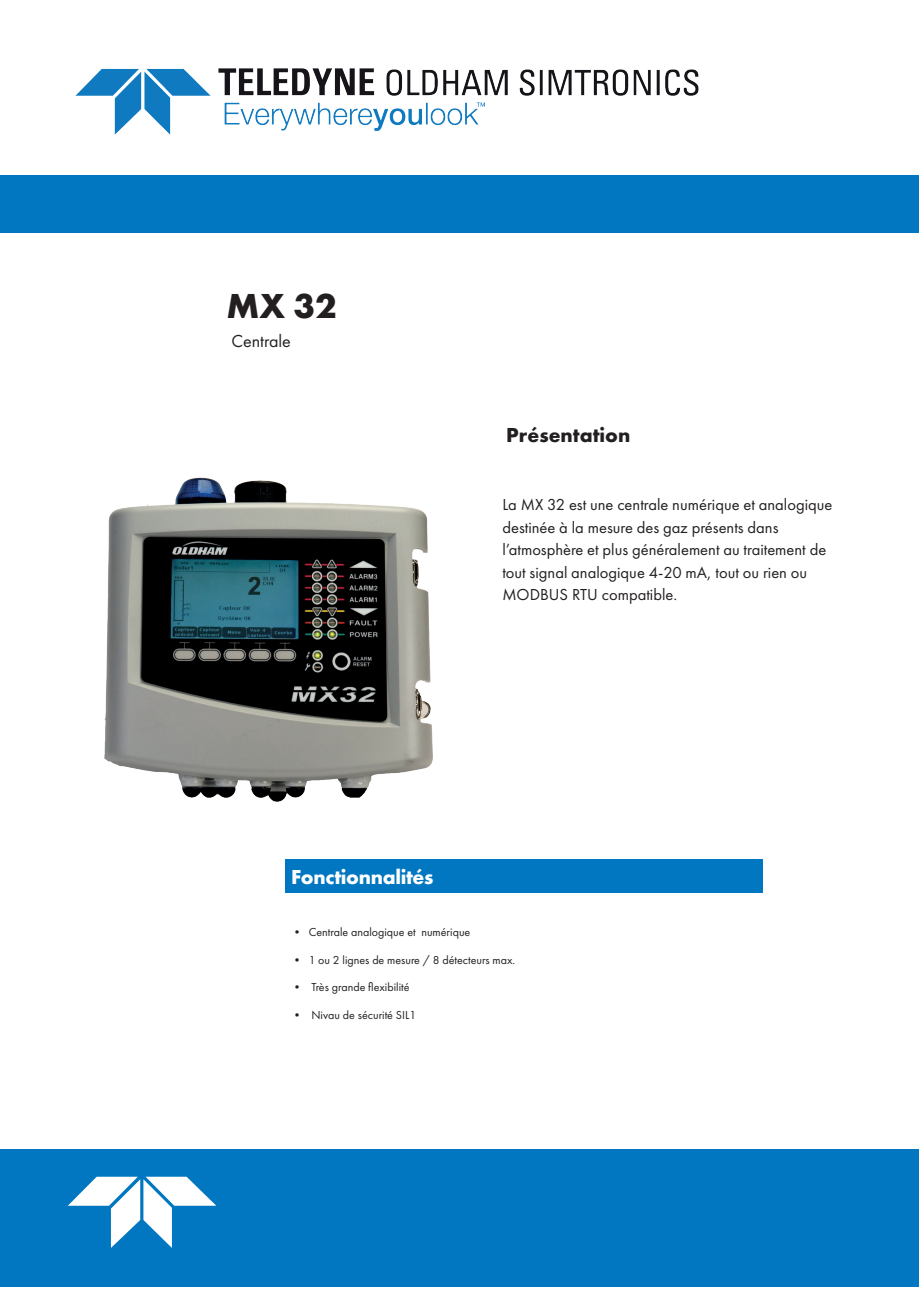
<style>
.page{position:relative;width:919px;height:1289px;background:#fff}
.page>*{position:absolute;margin:0;border:0;box-sizing:border-box;transform-origin:0 0}
.t1{font:700 36px "Futura PT";color:#231f20}
.t2{font:700 21px "Futura PT";letter-spacing:-.015em;color:#fff}
.t3{font:700 21px "Futura PT";color:#231f20}
.t4{font:18px "Futura PT";color:#231f20}
.t5{font:16.5px/22.5px "Futura PT";color:#231f20}
.t6{font:12px "Futura PT";color:#231f20}
</style>
<div class="page">
<img style="left:104px;top:477px;width:329px;height:325px">
<div style="left:0;top:175px;width:918px;height:57px;background:#0077c0"></div>
<div style="left:0;top:1149px;width:918px;height:137px;background:#0077c0"></div>
<svg style="left:68px;top:1176px;width:148px;height:71px"></svg>
<img style="left:75px;top:68px;width:624px;height:67px">
<div style="left:285px;top:859px;width:477px;height:34px;background:#0077c0"></div>
<h1 class="t1" style="left:226px;top:282px;width:112px">MX 32</h1>
<p class="t4" style="left:231px;top:330px;width:61px">Centrale</p>
<p class="t3" style="left:506px;top:421px;width:126px">Présentation</p>
<p class="t5" style="left:502px;top:493px;width:331px">La MX 32 est une centrale numérique et analogique destinée à la mesure des gaz présents dans l’atmosphère et plus généralement au traitement de tout signal analogique 4-20 mA, tout ou rien ou MODBUS RTU compatible.</p>
<p class="t2" style="left:291px;top:863px;width:144px">Fonctionnalités</p>
<p class="t6" style="left:291px;top:924px;width:181px">• Centrale analogique et numérique</p>
<p class="t6" style="left:291px;top:952px;width:226px">• 1 ou 2 lignes de mesure / 8 détecteurs max.</p>
<p class="t6" style="left:291px;top:980px;width:120px">• Très grande flexibilité</p>
<p class="t6" style="left:291px;top:1008px;width:127px">• Nivau de sécurité SIL1</p>
</div>
